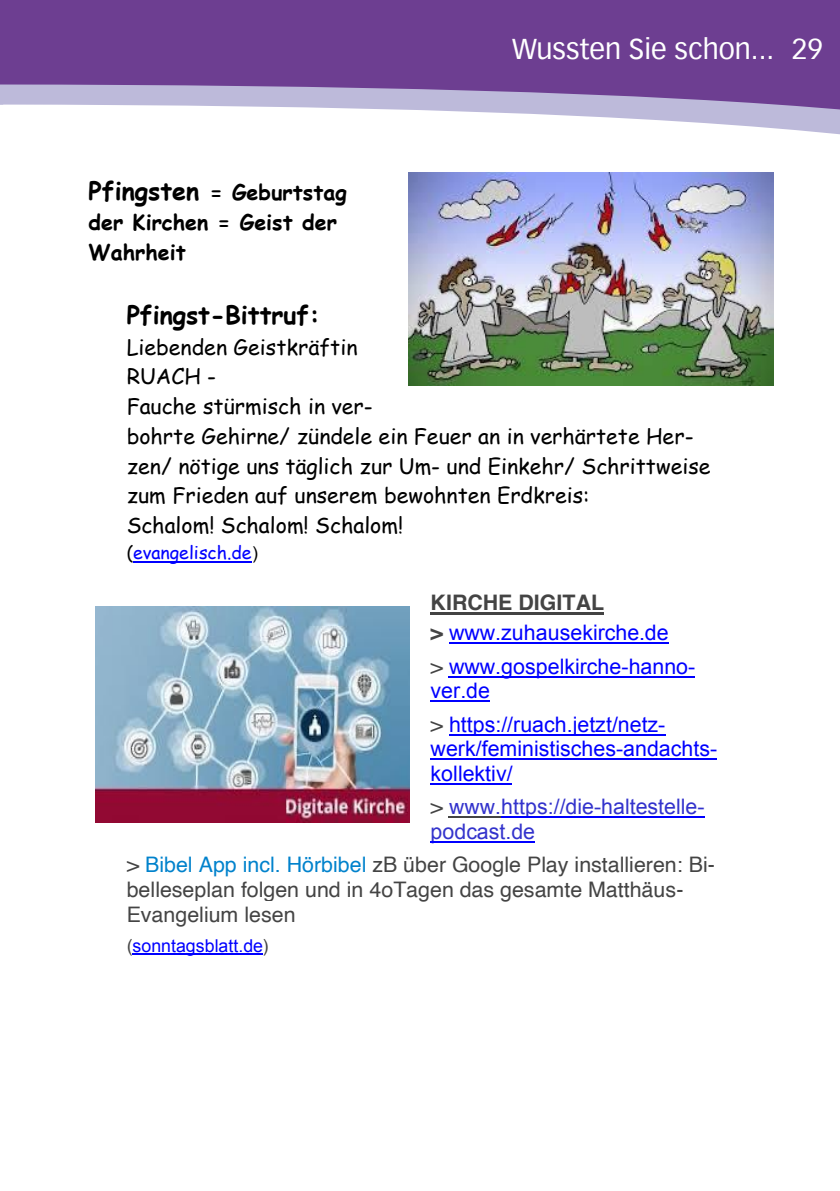
<style>
.page{position:relative;width:840px;height:1191px;background:#fff}
.page>*{position:absolute;margin:0;border:0;box-sizing:border-box;transform-origin:0 0}
.t1{font:28px "Vectora Com";color:#fff}
.t2{font:700 25px "Comic Sans MS";color:#000}
.t3{font:21.4px/29.8px "Comic Sans MS";color:#000}
.t4{font:21.4px/24.6px "Helvetica";color:#444}
.t5{font:21.4px/33.6px "Arial";color:#00f}
.t6{font:700 21.4px/30.2px "Comic Sans MS";color:#000}
.t7{font:21.4px/24.6px "Arial";color:#33c}
.t8{font:700 21.4px "Helvetica";color:#444}
.t9{font:17.8px "Arial";color:#00f}
.t10{font:17.8px "Comic Sans MS";color:#00f}
.s1{font-size:25px}
.s2{color:#000}
.s3{font-family:"Arial";color:#000}
.s4{font-family:"Helvetica";font-weight:700;color:#444}
.s5{font-family:"Helvetica";color:#444}
.s6{font-family:"Helvetica"}
.s7{color:#0082cc}
</style>
<div class="page">
<svg style="left:452px;top:111px;width:387px;height:24px"></svg>
<svg style="left:0;top:0;width:839px;height:111px;background:#7c559e"></svg>
<hr style="left:133px;top:561px;width:119px;height:2px;background:#00f">
<hr style="left:430px;top:612px;width:173px;height:2px;background:#434343">
<hr style="left:448px;top:642px;width:220px;height:2px;background:#00f">
<hr style="left:448px;top:676px;width:246px;height:1px;background:#00f">
<hr style="left:430px;top:700px;width:59px;height:2px;background:#00f">
<hr style="left:448px;top:734px;width:217px;height:1px;background:#00f">
<hr style="left:430px;top:758px;width:286px;height:2px;background:#00f">
<hr style="left:430px;top:783px;width:82px;height:1px;background:#00f">
<hr style="left:448px;top:816px;width:52px;height:2px;background:#444">
<hr style="left:500px;top:816px;width:204px;height:2px;background:#00f">
<hr style="left:430px;top:841px;width:104px;height:1px;background:#00f">
<hr style="left:132px;top:953px;width:131px;height:1px;background:#00f">
<img style="left:408px;top:172px;width:364px;height:214px">
<img style="left:95px;top:606px;width:314px;height:217px">
<p class="t6" style="left:88px;top:176px;width:259px"><span class="s1">Pfingsten</span> = Geburtstag der Kirchen = Geist der<br>Wahrheit</p>
<h1 class="t1" style="left:512px;top:32px;width:312px">Wussten Sie schon... 29</h1>
<p class="t2" style="left:127px;top:296px;width:195px">Pfingst-Bittruf:</p>
<p class="t3" style="left:127px;top:331px;width:585px">Liebenden Geistkräftin<br>RUACH -<br>Fauche stürmisch in ver-<br>bohrte Gehirne/ zündele ein Feuer an in verhärtete Her&shy;zen/ nötige uns täglich zur Um- und Einkehr/ Schrittweise zum Frieden auf unserem bewohnten Erdkreis:<br>Schalom! Schalom! Schalom!</p>
<p class="t10" style="left:127px;top:539px;width:133px"><span class="s2">(</span>evangelisch.de<span class="s3">)</span></p>
<p class="t8" style="left:430px;top:589px;width:175px">KIRCHE DIGITAL</p>
<p class="t5" style="left:430px;top:616px;width:266px"><span class="s4">&gt;</span> www.zuhausekirche.de<br><span class="s5">&gt;</span> www.gospelkirche-hanno-</p>
<p class="t5" style="left:430px;top:674px;width:236px">ver.de<br><span class="s5">&gt;</span> https://ruach.jetzt/netz-</p>
<p class="t5" style="left:430px;top:736px;width:288px;line-height:24.6px">werk/feministisches-andachts&shy;kollektiv/</p>
<p class="t7" style="left:430px;top:794px;width:275px"><span class="s5">&gt;</span> <span class="s6">www.</span>https://die-haltestelle&shy;podcast.de</p>
<p class="t4" style="left:127px;top:853px;width:589px">&gt; <span class="s7">Bibel App incl. Hörbibel</span> zB über Google Play installieren: Bi&shy;belleseplan folgen und in 4oTagen das gesamte Matthäus-<br>Evangelium lesen</p>
<p class="t9" style="left:127px;top:933px;width:144px"><span class="s5">(</span>sonntagsblatt.de<span class="s5">)</span></p>
</div>
